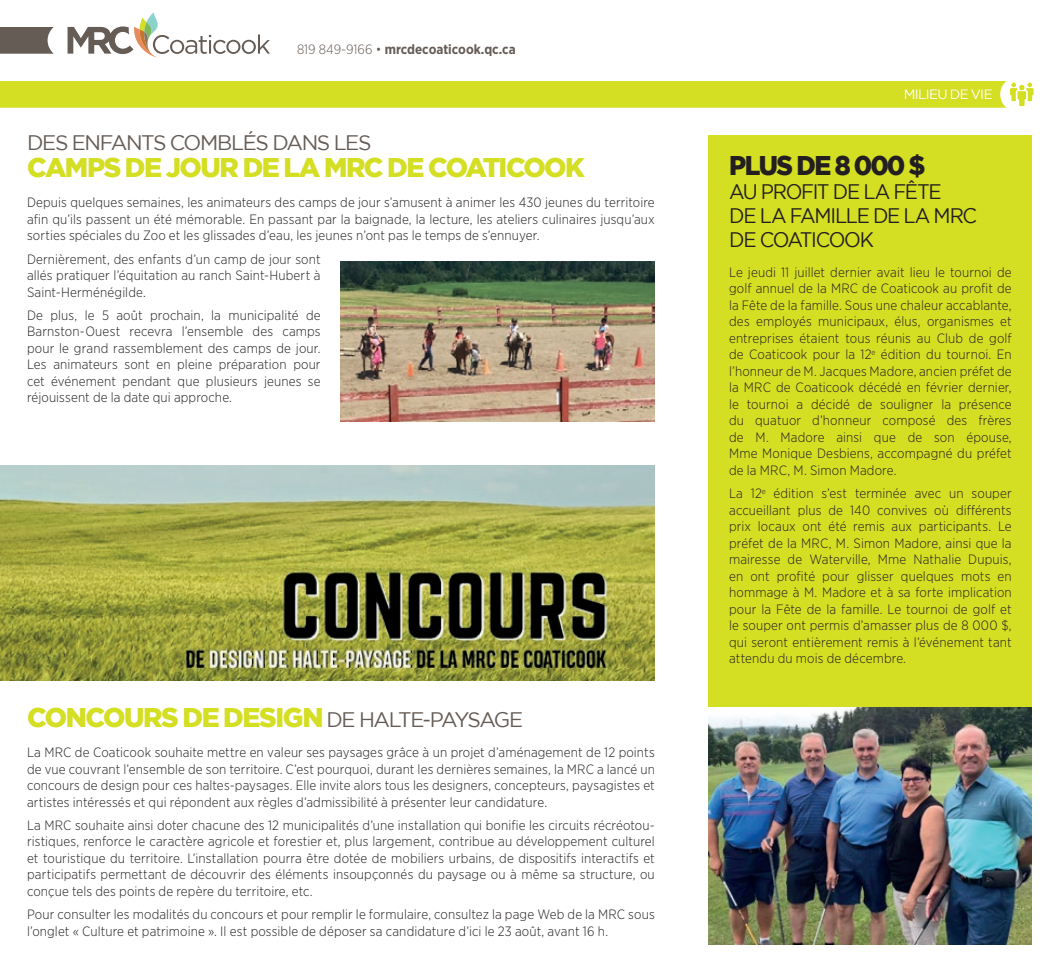
<style>
.page{position:relative;width:1059px;height:972px;background:#fff}
.page>*{position:absolute;margin:0;border:0;box-sizing:border-box;transform-origin:0 0}
.t1{font:900 27px "Gotham";letter-spacing:-.055em;color:#d4de23}
.t2{font:900 27px "Gotham";letter-spacing:-.065em;color:#231f20;scale:.94 1}
.t3{font:21px/24px "Gotham";letter-spacing:-.065em;color:#231f20;scale:.94 1}
.t4{font:21px "Gotham";letter-spacing:-.065em;color:#655c56}
.t5{font:300 13.5px/16.5px "Gotham Narrow";letter-spacing:.01em;color:#231f20;text-align:justify}
.t6{font:700 13.5px "Gotham Narrow";color:#655c56}
.t7{font:13.5px "Gotham";letter-spacing:-.045em;color:#fff}
.s1{font-weight:300}
.s2{font-weight:400;font-size:21px;color:#655c56}
</style>
<div class="page">
<svg style="left:68px;top:12px;width:202px;height:45px"></svg>
<svg style="left:0;top:27px;width:54px;height:27px"></svg>
<div style="left:0;top:81px;width:1033px;height:27px;background:#d4de23"></div>
<img style="left:0;top:465px;width:654px;height:215px">
<div style="left:708px;top:135px;width:323px;height:572px;background:#d4de23"></div>
<img style="left:708px;top:707px;width:323px;height:238px">
<img style="left:341px;top:261px;width:313px;height:160px">
<p class="t6" style="left:297px;top:40px;width:220px"><span class="s1">819 849-9166 •</span> mrcdecoaticook.qc.ca</p>
<h2 class="t4" style="left:27px;top:131px;width:346px">DES ENFANTS COMBLÉS DANS LES</h2>
<h1 class="t1" style="left:27px;top:152px;width:559px">CAMPS DE JOUR DE LA MRC DE COATICOOK</h1>
<p class="t5" style="left:27px;top:194px;width:629px">Depuis quelques semaines, les animateurs des camps de jour s’amusent à animer les 430 jeunes du territoire afin qu’ils passent un été mémorable. En passant par la baignade, la lecture, les ateliers culinaires jusqu’aux sorties spéciales du Zoo et les glissades d’eau, les jeunes n’ont pas le temps de s’ennuyer.</p>
<p class="t5" style="left:27px;top:250px;width:295px">Dernièrement, des enfants d’un camp de jour sont allés pratiquer l’équitation au ranch Saint-Hubert à Saint-Herménégilde.</p>
<p class="t5" style="left:27px;top:306px;width:295px">De plus, le 5 août prochain, la municipalité de Barnston-Ouest recevra l’ensemble des camps pour le grand rassemblement des camps de jour.<br>Les animateurs sont en pleine préparation pour cet événement pendant que plusieurs jeunes se réjouissent de la date qui approche.</p>
<h1 class="t1" style="left:27px;top:702px;width:497px">CONCOURS DE DESIGN <span class="s2">DE HALTE-PAYSAGE</span></h1>
<p class="t5" style="left:27px;top:744px;width:629px">La MRC de Coaticook souhaite mettre en valeur ses paysages grâce à un projet d’aménagement de 12 points de vue couvrant l’ensemble de son territoire. C’est pourquoi, durant les dernières semaines, la MRC a lancé un concours de design pour ces haltes-paysages. Elle invite alors tous les designers, concepteurs, paysagistes et artistes intéressés et qui répondent aux règles d’admissibilité à présenter leur candidature.</p>
<p class="t5" style="left:27px;top:817px;width:629px">La MRC souhaite ainsi doter chacune des 12 municipalités d’une installation qui bonifie les circuits récréotou&shy;ristiques, renforce le caractère agricole et forestier et, plus largement, contribue au développement culturel et touristique du territoire. L’installation pourra être dotée de mobiliers urbains, de dispositifs interactifs et participatifs permettant de découvrir des éléments insoupçonnés du paysage ou à même sa structure, ou conçue tels des points de repère du territoire, etc.</p>
<p class="t5" style="left:27px;top:906px;width:629px">Pour consulter les modalités du concours et pour remplir le formulaire, consultez la page Web de la MRC sous l’onglet « Culture et patrimoine ». Il est possible de déposer sa candidature d’ici le 23 août, avant 16 h.</p>
<p class="t7" style="left:903px;top:87px;width:90px">MILIEU DE VIE</p>
<h1 class="t2" style="left:729px;top:150px;width:210px">PLUS DE 8 000 $</h1>
<h2 class="t3" style="left:729px;top:179px;width:265px">AU PROFIT DE LA FÊTE<br>DE LA FAMILLE DE LA MRC<br>DE COATICOOK</h2>
<p class="t5" style="left:729px;top:264px;width:284px">Le jeudi 11 juillet dernier avait lieu le tournoi de golf annuel de la MRC de Coaticook au profit de la Fête de la famille. Sous une chaleur accablante, des employés municipaux, élus, organismes et entreprises étaient tous réunis au Club de golf de Coaticook pour la 12<sup>e</sup> édition du tournoi. En l’honneur de M. Jacques Madore, ancien préfet de la MRC de Coaticook décédé en février dernier, le tournoi a décidé de souligner la présence du quatuor d’honneur composé des frères de M. Madore ainsi que de son épouse, Mme Monique Desbiens, accompagné du préfet de la MRC, M. Simon Madore.</p>
<p class="t5" style="left:729px;top:485px;width:284px">La 12<sup>e</sup> édition s’est terminée avec un souper accueillant plus de 140 convives où différents prix locaux ont été remis aux participants. Le préfet de la MRC, M. Simon Madore, ainsi que la mairesse de Waterville, Mme Nathalie Dupuis, en ont profité pour glisser quelques mots en hommage à M. Madore et à sa forte implication pour la Fête de la famille. Le tournoi de golf et le souper ont permis d’amasser plus de 8 000 $, qui seront entièrement remis à l’événement tant attendu du mois de décembre.</p>
</div>
